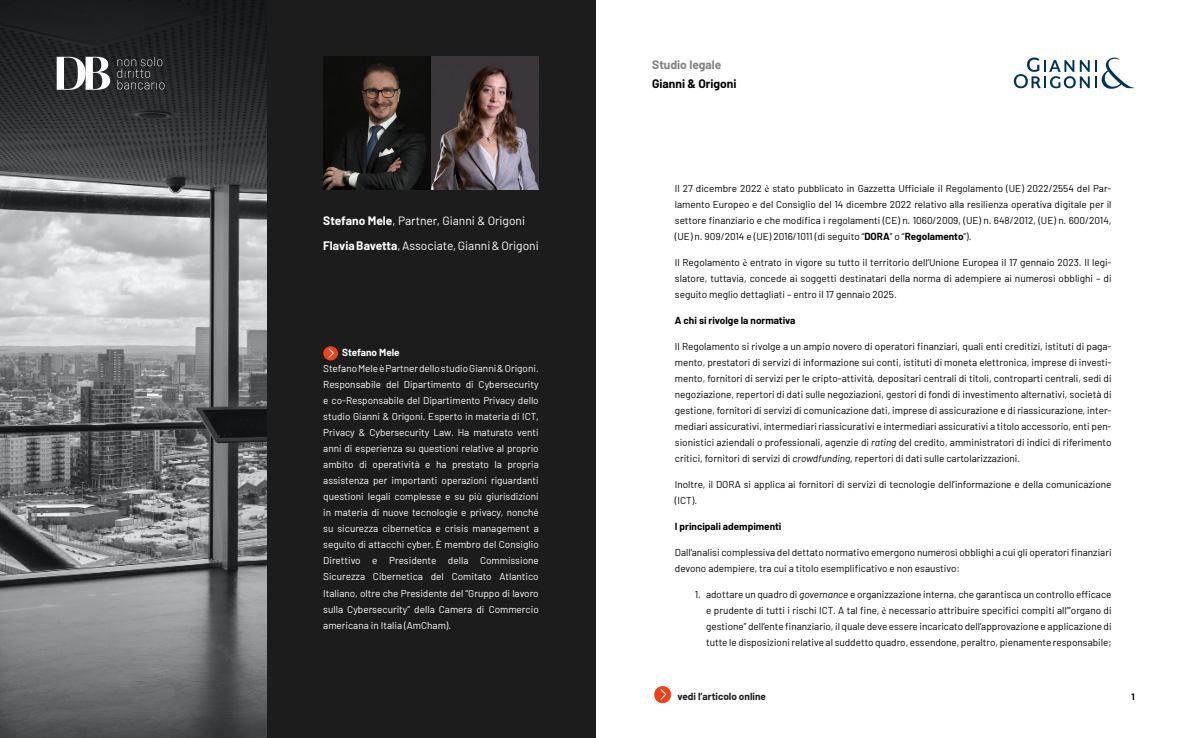
<style>
.page{position:relative;width:1191px;height:738px;background:#fff}
.page>*{position:absolute;margin:0;border:0;box-sizing:border-box;transform-origin:0 0}
.t1{font:12px/25px "Barlow";color:#fff}
.t2{font:700 12px "Barlow";color:#000}
.t3{font:700 12px "Barlow";color:#808080}
.t4{font:10px/16px "Barlow";color:#000;text-align:justify}
.t5{font:10px/16px "Barlow";color:#fff;text-align:justify}
.t6{font:700 10px "Barlow";color:#000}
.t7{font:700 10px "Barlow";color:#1c1c1c}
.t8{font:700 10px "Barlow";color:#fff}
.t9{font:700 9px "Barlow";color:#000}
.s1{font-weight:700}
.s2{font-family:"Times New Roman"}
.s3{font-style:italic}
</style>
<div class="page">
<svg style="left:654px;top:686px;width:18px;height:17px"></svg>
<svg style="left:1013px;top:57px;width:121px;height:32px"></svg>
<img style="left:0;top:0;width:266px;height:737px">
<div style="left:266px;top:0;width:329px;height:737px;background:#1c1c1c"></div>
<img style="left:323px;top:57px;width:216px;height:132px">
<svg style="left:117px;top:57px;width:47px;height:32px;background:#3b3c3e"></svg>
<svg style="left:57px;top:57px;width:53px;height:33px"></svg>
<svg style="left:323px;top:346px;width:15px;height:14px"></svg>
<p class="t1" style="left:323px;top:207px;width:217px"><span class="s1">Stefano Mele</span>, Partner, Gianni &amp; Origoni<br><span class="s1">Flavia Bavetta</span>, Associate, Gianni &amp; Origoni</p>
<p class="t8" style="left:342px;top:345px;width:59px">Stefano Mele</p>
<p class="t5" style="left:323px;top:359px;width:217px">Stefano Mele è Partner dello studio Gianni &amp; Origoni.<br>Responsabile del Dipartimento di Cybersecurity e co-Responsabile del Dipartimento Privacy dello studio Gianni &amp; Origoni. Esperto in materia di ICT, Privacy &amp; Cybersecurity Law. Ha maturato venti anni di esperienza su questioni relative al proprio ambito di operatività e ha prestato la propria assistenza per importanti operazioni riguardanti questioni legali complesse e su più giurisdizioni in materia di nuove tecnologie e privacy, nonché su sicurezza cibernetica e crisis management a seguito di attacchi cyber. È membro del Consiglio Direttivo e Presidente della Commissione Sicurezza Cibernetica del Comitato Atlantico Italiano, oltre che Presidente del “Gruppo di lavoro sulla Cybersecurity” della Camera di Commercio americana in Italia (AmCham).</p>
<p class="t3" style="left:652px;top:55px;width:71px">Studio legale</p>
<p class="t2" style="left:652px;top:75px;width:86px">Gianni &amp; Origoni</p>
<p class="t4" style="left:675px;top:179px;width:438px">Il 27 dicembre 2022 <span class="s2">è</span> stato pubblicato in Gazzetta Ufficiale il Regolamento (UE) 2022/2554 del Par&shy;lamento Europeo e del Consiglio del 14 dicembre 2022 relativo alla resilienza operativa digitale per il settore finanziario e che modifica i regolamenti (CE) n. 1060/2009, (UE) n. 648/2012, (UE) n. 600/2014, (UE) n. 909/2014 e (UE) 2016/1011 (di seguito “<span class="s1">DORA</span>” o “<span class="s1">Regolamento</span>”).</p>
<p class="t4" style="left:675px;top:253px;width:438px">Il Regolamento <span class="s2">è</span> entrato in vigore su tutto il territorio dell’Unione Europea il 17 gennaio 2023. Il legi&shy;slatore, tuttavia, concede ai soggetti destinatari della norma di adempiere ai numerosi obblighi – di seguito meglio dettagliati – entro il 17 gennaio 2025.</p>
<p class="t6" style="left:675px;top:312px;width:122px">A chi si rivolge la normativa</p>
<p class="t4" style="left:675px;top:337px;width:438px">Il Regolamento si rivolge a un ampio novero di operatori finanziari, quali enti creditizi, istituti di paga&shy;mento, prestatori di servizi di informazione sui conti, istituti di moneta elettronica, imprese di investi&shy;mento, fornitori di servizi per le cripto-attività, depositari centrali di titoli, controparti centrali, sedi di negoziazione, repertori di dati sulle negoziazioni, gestori di fondi di investimento alternativi, società di gestione, fornitori di servizi di comunicazione dati, imprese di assicurazione e di riassicurazione, inter&shy;mediari assicurativi, intermediari riassicurativi e intermediari assicurativi a titolo accessorio, enti pen&shy;sionistici aziendali o professionali, agenzie di <span class="s3">rating</span> del credito, amministratori di indici di riferimento critici, fornitori di servizi di <span class="s3">crowdfunding</span>, repertori di dati sulle cartolarizzazioni.</p>
<p class="t4" style="left:675px;top:475px;width:438px">Inoltre, il DORA si applica ai fornitori di servizi di tecnologie dell’informazione e della comunicazione (ICT).</p>
<p class="t6" style="left:675px;top:518px;width:108px">I principali adempimenti</p>
<p class="t4" style="left:675px;top:543px;width:438px">Dall’analisi complessiva del dettato normativo emergono numerosi obblighi a cui gli operatori finanziari devono adempiere, tra cui a titolo esemplificativo e non esaustivo:</p>
<p class="t4" style="left:706px;top:585px;width:407px;text-indent:-11px">1. adottare un quadro di <span class="s3">governance</span> e organizzazione interna, che garantisca un controllo efficace e prudente di tutti i rischi ICT. A tal fine, <span class="s2">è</span> necessario attribuire specifici compiti all’”organo di gestione” dell’ente finanziario, il quale deve essere incaricato dell’approvazione e applicazione di tutte le disposizioni relative al suddetto quadro, essendone, peraltro, pienamente responsabile;</p>
<p class="t7" style="left:677px;top:688px;width:90px">vedi l’articolo online</p>
<p class="t9" style="left:1131px;top:689px;width:5px">1</p>
</div>
